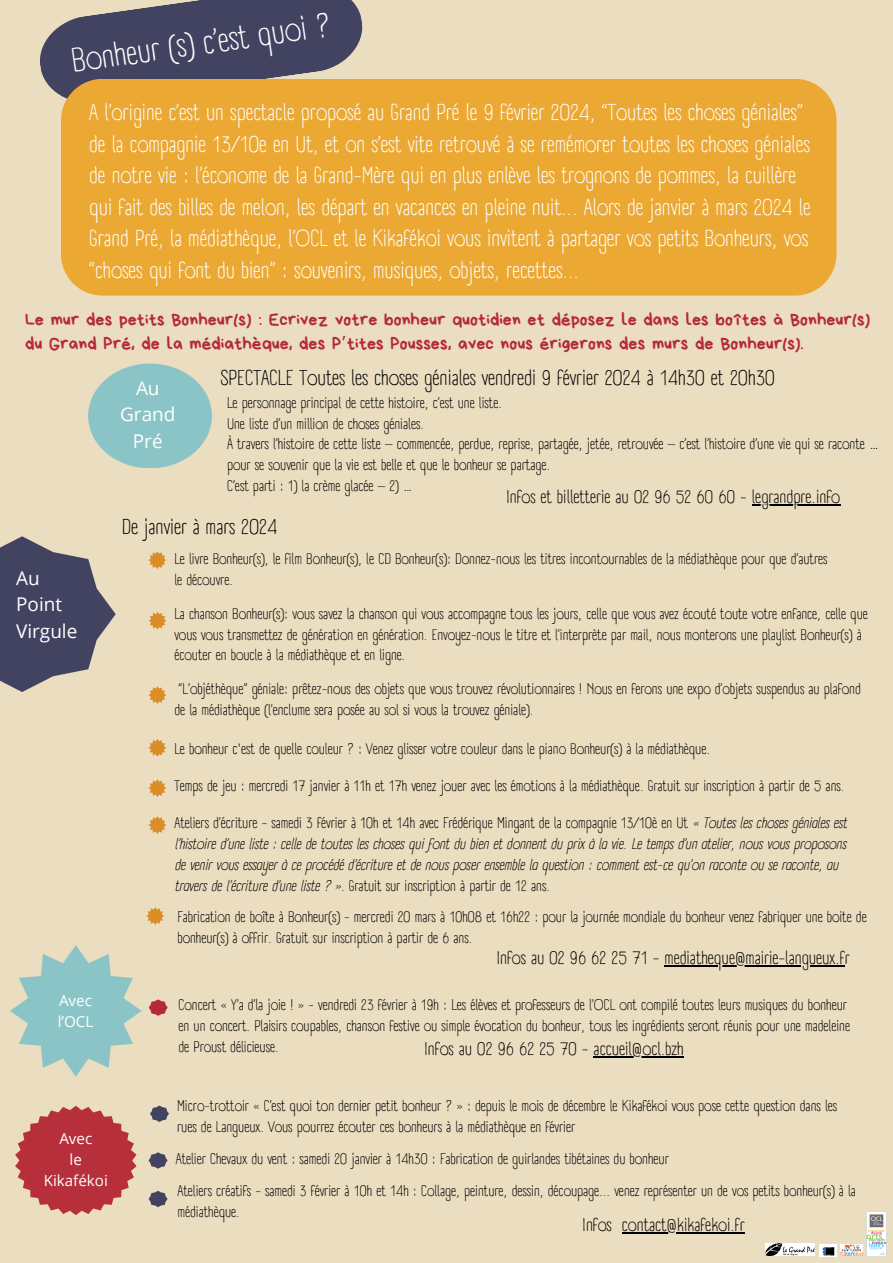
<style>
.page{position:relative;width:893px;height:1263px;background:#ebddbf}
.page>*{position:absolute;margin:0;border:0;box-sizing:border-box;transform-origin:0 0}
.t1{font:33px "A Day Without Sun Text";color:#fff}
.t2{font:22.5px/31.5px "A Day Without Sun Text";color:#fff}
.t3{font:21px "A Day Without Sun Text";color:#000}
.t4{font:18.9px "Open Sans";color:#fff}
.t5{font:18px/24.8px "Bryndan Write";color:#b4293c}
.t6{font:18px "A Day Without Sun Text";color:#000}
.t7{font:15.15px "Open Sans";color:#fff}
.t8{font:15px/20.9px "A Day Without Sun Text";color:#000}
.t9{font:italic 15px/20.9px "A Day Without Sun Text";color:#000}
.s1{font-family:"Noto Sans Gurmukhi"}
.s2{font-style:normal}
</style>
<div class="page">
<svg style="left:0;top:536px;width:116px;height:156px;fill:#424360"></svg>
<div style="left:88px;top:363px;width:124px;height:105px;background:#8bc4c6;border-radius:50%"></div>
<svg style="left:148px;top:551px;width:18px;height:18px"></svg>
<svg style="left:15px;top:1106px;width:122px;height:109px"></svg>
<svg style="left:40px;top:0;width:323px;height:96px;background:#59586d"></svg>
<div style="left:61px;top:79px;width:775px;height:217px;background:#eba833"></div>
<svg style="left:149px;top:612px;width:17px;height:17px"></svg>
<svg style="left:148px;top:686px;width:18px;height:18px"></svg>
<svg style="left:148px;top:739px;width:18px;height:18px"></svg>
<svg style="left:148px;top:816px;width:18px;height:18px"></svg>
<svg style="left:148px;top:779px;width:18px;height:18px"></svg>
<svg style="left:150px;top:1105px;width:19px;height:17px"></svg>
<svg style="left:148px;top:1191px;width:20px;height:16px"></svg>
<svg style="left:148px;top:1152px;width:20px;height:17px"></svg>
<svg style="left:146px;top:907px;width:18px;height:18px"></svg>
<svg style="left:10px;top:945px;width:132px;height:132px"></svg>
<svg style="left:149px;top:999px;width:19px;height:17px"></svg>
<img style="left:765px;top:1244px;width:49px;height:12px">
<img style="left:867px;top:1211px;width:19px;height:46px">
<img style="left:841px;top:1244px;width:21px;height:12px">
<img style="left:819px;top:1244px;width:17px;height:12px">
<hr style="left:752px;top:504px;width:88px;height:2px;background:#000">
<hr style="left:622px;top:1232px;width:122px;height:2px;background:#000">
<hr style="left:664px;top:965px;width:180px;height:2px;background:#000">
<hr style="left:593px;top:1056px;width:91px;height:2px;background:#000">
<p class="t1" style="left:69px;top:41px;width:263px;rotate:-8deg">Bonheur (s) c’est quoi ?</p>
<p class="t2" style="left:89px;top:97px;width:723px">A l’origine c’est un spectacle proposé au Grand Pré le 9 février 2024, “Toutes les choses géniales” de la compagnie 13/10e en Ut, et on s’est vite retrouvé à se remémorer toutes les choses géniales de notre vie : l’économe de la Grand-Mère qui en plus enlève les trognons de pommes, la cuillère qui fait des billes de melon, les départ en vacances en pleine nuit... Alors de janvier à mars 2024 le Grand Pré, la médiathèque, l’OCL et le Kikafékoi vous invitent à partager vos petits Bonheurs, vos “choses qui font du bien” : souvenirs, musiques, objets, recettes...</p>
<p class="t5" style="left:25px;top:307px;width:847px">Le mur des petits Bonheur(s) : Ecrivez votre bonheur quotidien et déposez le dans les boîtes à Bonheur(s) du Grand Pré, de la médiathèque, des P<span class="s1">’</span>tites Pousses, avec nous érigerons des murs de Bonheur(s).</p>
<p class="t4" style="left:136px;top:375px;width:25px">Au</p>
<p class="t4" style="left:120px;top:401px;width:57px">Grand</p>
<p class="t4" style="left:133px;top:428px;width:31px">Pré</p>
<p class="t3" style="left:220px;top:365px;width:556px">SPECTACLE Toutes les choses géniales vendredi 9 février 2024 à 14h30 et 20h30</p>
<p class="t8" style="left:227px;top:392px;width:276px">Le personnage principal de cette histoire, c’est une liste.</p>
<p class="t8" style="left:227px;top:413px;width:198px">Une liste d’un million de choses géniales.</p>
<p class="t8" style="left:227px;top:434px;width:654px">À travers l’histoire de cette liste – commencée, perdue, reprise, partagée, jetée, retrouvée – c’est l’histoire d’une vie qui se raconte … pour se souvenir que la vie est belle et que le bonheur se partage.</p>
<p class="t8" style="left:227px;top:475px;width:188px">C’est parti : 1) la crème glacée – 2) …</p>
<p class="t6" style="left:506px;top:486px;width:335px">Infos et billetterie au 02 96 52 60 60 - legrandpre.info</p>
<p class="t4" style="left:16px;top:565px;width:25px">Au</p>
<p class="t4" style="left:16px;top:591px;width:47px">Point</p>
<p class="t4" style="left:16px;top:617px;width:63px">Virgule</p>
<p class="t7" style="left:59px;top:989px;width:34px">Avec</p>
<p class="t7" style="left:58px;top:1010px;width:37px">l’OCL</p>
<p class="t3" style="left:122px;top:514px;width:157px">De janvier à mars 2024</p>
<p class="t8" style="left:174px;top:549px;width:654px">Le livre Bonheur(s), le film Bonheur(s), le CD Bonheur(s): Donnez-nous les titres incontournables de la médiathèque pour que d’autres le découvre.</p>
<p class="t8" style="left:174px;top:603px;width:695px">La chanson Bonheur(s): vous savez la chanson qui vous accompagne tous les jours, celle que vous avez écouté toute votre enfance, celle que vous vous transmettez de génération en génération. Envoyez-nous le titre et l’interprète par mail, nous monterons une playlist Bonheur(s) à écouter en boucle à la médiathèque et en ligne.</p>
<p class="t8" style="left:174px;top:678px;width:688px">“L’objéthèque” géniale: prêtez-nous des objets que vous trouvez révolutionnaires ! Nous en ferons une expo d’objets suspendus au plafond de la médiathèque (l’enclume sera posée au sol si vous la trouvez géniale).</p>
<p class="t8" style="left:174px;top:739px;width:537px">Le bonheur c'est de quelle couleur ? : Venez glisser votre couleur dans le piano Bonheur(s) à la médiathèque.</p>
<p class="t8" style="left:174px;top:775px;width:671px">Temps de jeu : mercredi 17 janvier à 11h et 17h venez jouer avec les émotions à la médiathèque. Gratuit sur inscription à partir de 5 ans.</p>
<p class="t9" style="left:174px;top:812px;width:674px"><span class="s2">Ateliers d’écriture - samedi 3 février à 10h et 14h avec Frédérique Mingant de la compagnie 13/10è en Ut</span> « Toutes les choses géniales est l’histoire d’une liste : celle de toutes les choses qui font du bien et donnent du prix à la vie. Le temps d’un atelier, nous vous proposons de venir vous essayer à ce procédé d’écriture et de nous poser ensemble la question : comment est-ce qu’on raconte ou se raconte, au travers de l’écriture d’une liste ? »<span class="s2">. Gratuit sur inscription à partir de 12 ans.</span></p>
<p class="t8" style="left:177px;top:907px;width:690px">Fabrication de boîte à Bonheur(s) - mercredi 20 mars à 10h08 et 16h22 : pour la journée mondiale du bonheur venez fabriquer une boite de bonheur(s) à offrir. Gratuit sur inscription à partir de 6 ans.</p>
<p class="t6" style="left:496px;top:947px;width:355px">Infos au 02 96 62 25 71 - mediatheque@mairie-langueux.fr</p>
<p class="t8" style="left:179px;top:994px;width:673px">Concert « Y’a d’la joie ! » - vendredi 23 février à 19h : Les élèves et professeurs de l’OCL ont compilé toutes leurs musiques du bonheur en un concert. Plaisirs coupables, chanson festive ou simple évocation du bonheur, tous les ingrédients seront réunis pour une madeleine de Proust délicieuse.</p>
<p class="t6" style="left:424px;top:1038px;width:261px">Infos au 02 96 62 25 70 - accueil@ocl.bzh</p>
<p class="t7" style="left:59px;top:1128px;width:34px">Avec</p>
<p class="t7" style="left:70px;top:1149px;width:14px">le</p>
<p class="t7" style="left:44px;top:1170px;width:66px">Kikafékoi</p>
<p class="t8" style="left:177px;top:1096px;width:661px">Micro-trottoir « C’est quoi ton dernier petit bonheur ? » : depuis le mois de décembre le Kikafékoi vous pose cette question dans les rues de Langueux. Vous pourrez écouter ces bonheurs à la médiathèque en février</p>
<p class="t8" style="left:176px;top:1148px;width:494px">Atelier Chevaux du vent : samedi 20 janvier à 14h30 : Fabrication de guirlandes tibétaines du bonheur</p>
<p class="t8" style="left:177px;top:1180px;width:680px">Ateliers créatifs - samedi 3 février à 10h et 14h : Collage, peinture, dessin, découpage... venez représenter un de vos petits bonheur(s) à la médiathèque.</p>
<p class="t6" style="left:582px;top:1214px;width:164px">Infos contact@kikafekoi.fr</p>
</div>
